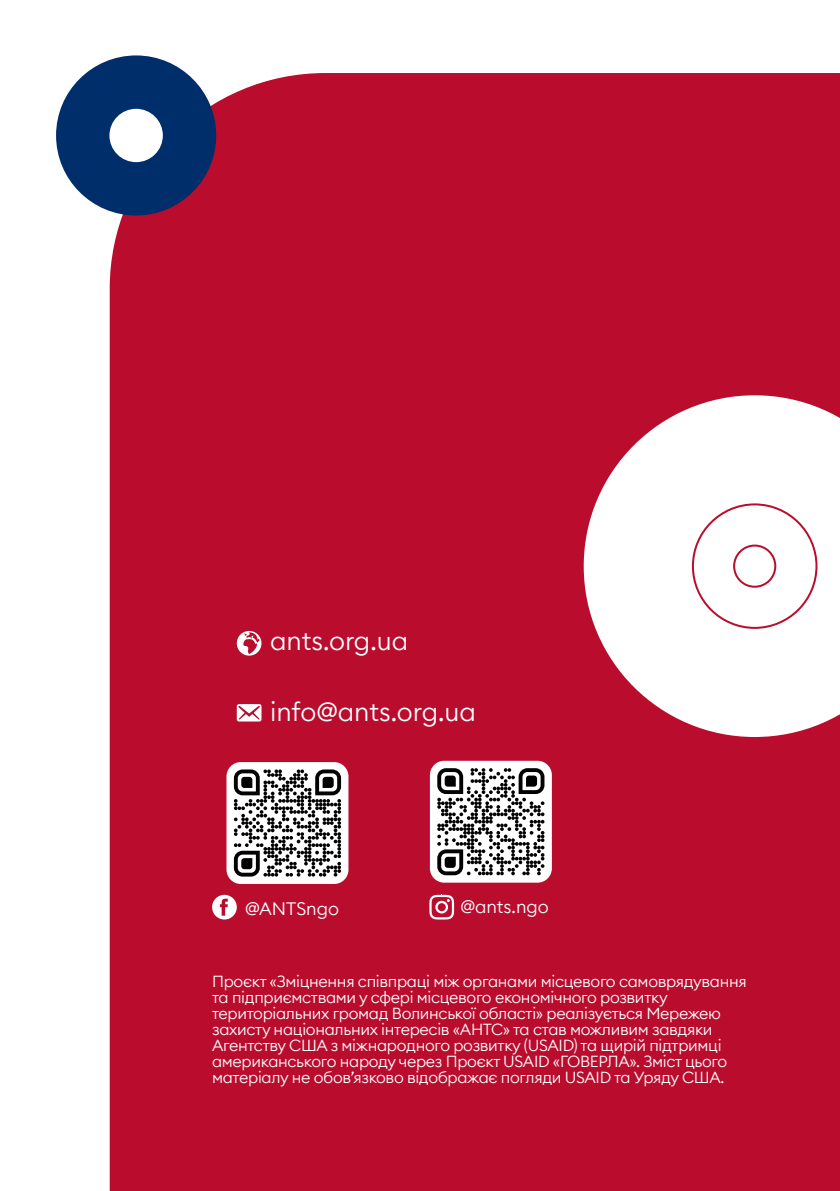
<style>
.page{position:relative;width:840px;height:1191px;background:#fff}
.page>*{position:absolute;margin:0;border:0;box-sizing:border-box;transform-origin:0 0}
.t1{font:300 26.2px "Euclid Circular B";color:#fff}
.t2{font:300 18px "Euclid Circular B";color:#fff}
.t3{font:300 16px/16px "Euclid Circular B";letter-spacing:-.02em;color:#fff}
</style>
<div class="page">
<div style="left:110px;top:73px;width:729px;height:1118px;background:#ba0d2e"></div>
<svg style="left:56px;top:55px;width:160px;height:160px"></svg>
<svg style="left:583px;top:395px;width:256px;height:342px"></svg>
<svg style="left:690px;top:502px;width:128px;height:128px"></svg>
<div style="left:429px;top:761px;width:122px;height:121px;background:#fff;border-radius:14px"></div>
<svg style="left:437px;top:768px;width:107px;height:107px"></svg>
<div style="left:226px;top:762px;width:122px;height:122px;background:#fff;border-radius:14px"></div>
<svg style="left:234px;top:769px;width:107px;height:107px"></svg>
<svg style="left:429px;top:895px;width:25px;height:24px"></svg>
<svg style="left:212px;top:895px;width:25px;height:24px"></svg>
<svg style="left:237px;top:631px;width:24px;height:24px"></svg>
<svg style="left:237px;top:704px;width:24px;height:17px"></svg>
<h1 class="t1" style="left:270px;top:624px;width:140px">ants.org.ua</h1>
<h1 class="t1" style="left:270px;top:694px;width:207px">info@ants.org.ua</h1>
<p class="t2" style="left:245px;top:896px;width:95px">@ANTSngo</p>
<p class="t2" style="left:460px;top:895px;width:90px">@ants.ngo</p>
<p class="t3" style="left:212px;top:973px;width:536px">Проєкт «Зміцнення співпраці між органами місцевого самоврядування та підприємствами у сфері місцевого економічного розвитку територіальних громад Волинської області» реалізується Мережею захисту національних інтересів «АНТС» та став можливим завдяки Агентству США з міжнародного розвитку (USAID) та щирій підтримці американського народу через Проєкт USAID «ГОВЕРЛА». Зміст цього матеріалу не обов’язково відображає погляди USAID та Уряду США.</p>
</div>
